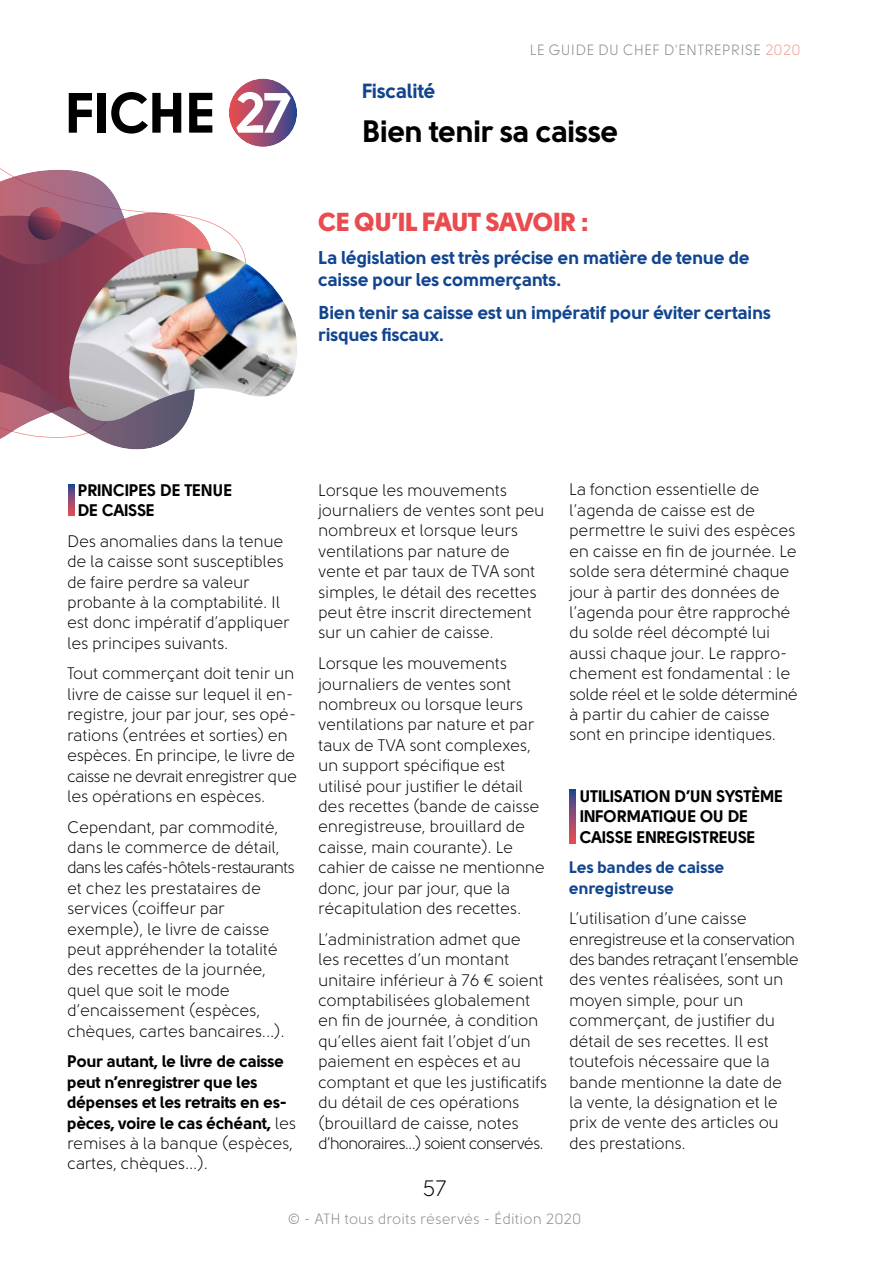
<style>
.page{position:relative;width:869px;height:1263px;background:#fff}
.page>*{position:absolute;margin:0;border:0;box-sizing:border-box;transform-origin:0 0}
.t1{font:30.75px "Solomon Sans Bold";letter-spacing:-.02em;color:#000}
.t2{font:25.95px "Solomon Sans Black";letter-spacing:-.025em;color:#e94b4e}
.t3{font:22.35px "Solomon Sans Book";color:#000}
.t4{font:20.55px "Solomon Sans Bold";letter-spacing:-.01em;color:#11458f}
.t5{font:18.6px/22.4px "Solomon Sans Bold";letter-spacing:-.02em;color:#11458f}
.t6{font:16.65px/20.4px "Solomon Sans Book";letter-spacing:-.02em;color:#000}
.t7{font:16.65px/20.4px "Solomon Sans Bold";letter-spacing:-.02em;color:#000}
.t8{font:16.65px/20.4px "Solomon Sans Bold";letter-spacing:-.01em;color:#11458f}
.t9{font:14.85px "Solomon Sans Book";letter-spacing:.005em;color:#878786}
.s1{color:#f3988e}
.s2{font-family:"Solomon Sans Book"}
</style>
<div class="page">
<div style="left:229px;top:79px;width:68px;height:68px;background:linear-gradient(to right,#f24f53,#384b93);border-radius:34px"></div>
<svg style="left:0;top:170px;width:237px;height:72px"></svg>
<svg style="left:0;top:411px;width:186px;height:38px"></svg>
<svg style="left:0;top:212px;width:213px;height:199px"></svg>
<svg style="left:28px;top:207px;width:33px;height:33px"></svg>
<img style="left:60px;top:248px;width:237px;height:174px">
<svg style="left:68px;top:484px;width:6px;height:32px"></svg>
<svg style="left:569px;top:790px;width:6px;height:53px"></svg>
<p class="t9" style="left:529px;top:41px;width:272px">LE GUIDE DU CHEF D'ENTREPRISE <span class="s1">2020</span></p>
<p class="t4" style="left:362px;top:79px;width:75px">Fiscalité</p>
<h1 class="t1" style="left:66px;top:113px;width:555px"><sup>FICHE</sup> <sup>27</sup> Bien tenir sa caisse</h1>
<h2 class="t2" style="left:318px;top:207px;width:272px">CE QU’IL FAUT SAVOIR :</h2>
<p class="t5" style="left:318px;top:246px;width:433px">La législation est très précise en matière de tenue de caisse pour les commerçants.</p>
<p class="t5" style="left:318px;top:301px;width:454px">Bien tenir sa caisse est un impératif pour éviter certains risques fiscaux.</p>
<p class="t7" style="left:78px;top:480px;width:156px">PRINCIPES DE TENUE<br>DE CAISSE</p>
<p class="t6" style="left:67px;top:531px;width:224px">Des anomalies dans la tenue de la caisse sont susceptibles de faire perdre sa valeur probante à la comptabilité. Il est donc impératif d’appliquer les principes suivants.</p>
<p class="t6" style="left:67px;top:663px;width:231px">Tout commerçant doit tenir un livre de caisse sur lequel il en&shy;registre, jour par jour, ses opé&shy;rations (entrées et sorties) en espèces. En principe, le livre de caisse ne devrait enregistrer que les opérations en espèces.</p>
<p class="t6" style="left:67px;top:817px;width:229px">Cependant, par commodité, dans le commerce de détail, dans les cafés-hôtels-restaurants et chez les prestataires de services (coiffeur par exemple), le livre de caisse peut appréhender la totalité des recettes de la journée, quel que soit le mode d’encaissement (espèces, chèques, cartes bancaires...).</p>
<p class="t7" style="left:67px;top:1051px;width:231px">Pour autant, le livre de caisse peut n’enregistrer que les dépenses et les retraits en es&shy;pèces, voire le cas échéant, <span class="s2">les</span></p>
<p class="t6" style="left:67px;top:1133px;width:227px">remises à la banque (espèces, cartes, chèques...).</p>
<p class="t6" style="left:318px;top:480px;width:228px">Lorsque les mouvements journaliers de ventes sont peu nombreux et lorsque leurs ventilations par nature de vente et par taux de TVA sont simples, le détail des recettes peut être inscrit directement sur un cahier de caisse.</p>
<p class="t6" style="left:318px;top:653px;width:228px">Lorsque les mouvements journaliers de ventes sont nombreux ou lorsque leurs ventilations par nature et par taux de TVA sont complexes, un support spécifique est utilisé pour justifier le détail des recettes (bande de caisse enregistreuse, brouillard de caisse, main courante). Le cahier de caisse ne mentionne donc, jour par jour, que la récapitulation des recettes.</p>
<p class="t6" style="left:318px;top:929px;width:230px">L’administration admet que<br>les recettes d’un montant unitaire inférieur à 76 € soient comptabilisées globalement en fin de journée, à condition qu’elles aient fait l’objet d’un paiement en espèces et au comptant et que les justificatifs du détail de ces opérations (brouillard de caisse, notes d’honoraires...) soient conservés.</p>
<h3 class="t3" style="left:422px;top:1175px;width:26px">57</h3>
<p class="t6" style="left:569px;top:480px;width:230px">La fonction essentielle de l’agenda de caisse est de permettre le suivi des espèces en caisse en fin de journée. Le solde sera déterminé chaque jour à partir des données de l’agenda pour être rapproché du solde réel décompté lui aussi chaque jour. Le rappro&shy;chement est fondamental : le solde réel et le solde déterminé à partir du cahier de caisse sont en principe identiques.</p>
<p class="t7" style="left:579px;top:786px;width:205px">UTILISATION D’UN SYSTÈME<br>INFORMATIQUE OU DE<br>CAISSE ENREGISTREUSE</p>
<p class="t8" style="left:569px;top:857px;width:157px">Les bandes de caisse enregistreuse</p>
<p class="t6" style="left:569px;top:908px;width:231px">L’utilisation d’une caisse enregistreuse et la conservation des bandes retraçant l’ensemble des ventes réalisées, sont un moyen simple, pour un commerçant, de justifier du détail de ses recettes. Il est toutefois nécessaire que la bande mentionne la date de la vente, la désignation et le prix de vente des articles ou des prestations.</p>
<p class="t9" style="left:287px;top:1211px;width:295px">© - ATH tous droits réservés - Édition 2020</p>
</div>
